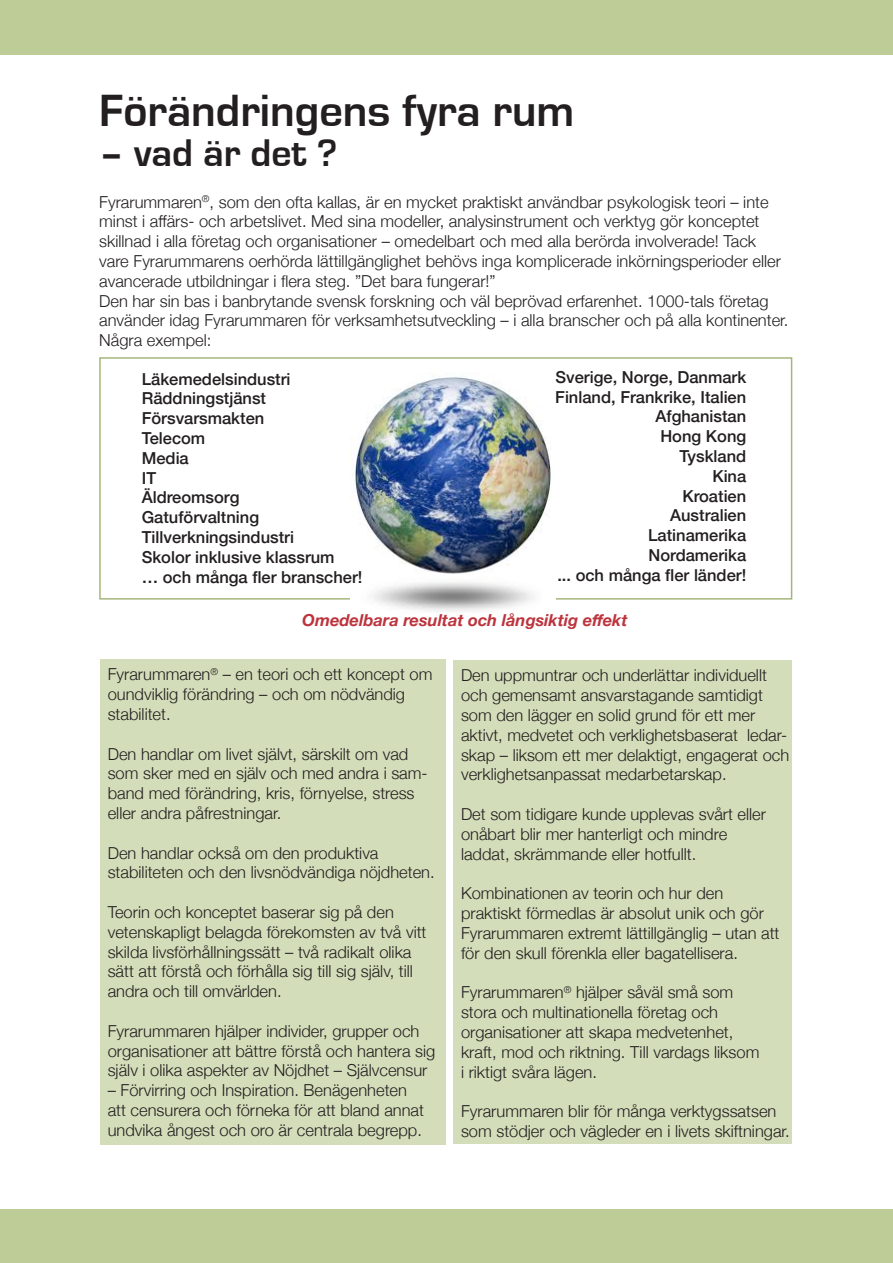
<style>
.page{position:relative;width:893px;height:1263px;background:#fff}
.page>*{position:absolute;margin:0;border:0;box-sizing:border-box;transform-origin:0 0}
.t1{font:700 46.5px "Eurostile";color:#231f20}
.t2{font:700 39.75px "Eurostile";color:#231f20}
.t3{font:300 16.5px/19.8px "Helvetica Neue";color:#231f20}
.t4{font:500 16.5px "Helvetica Neue";color:#231f20}
.t5{font:italic 700 16.5px "Helvetica Neue";color:#bc343d}
</style>
<div class="page">
<div style="left:0;top:1210px;width:893px;height:53px;background:#becd97"></div>
<div style="left:0;top:0;width:893px;height:54px;background:#becd97"></div>
<div style="left:99px;top:357px;width:693px;height:243px;border:2px solid #a6b67b"></div>
<div style="left:454px;top:660px;width:338px;height:484px;background:#d4ddb9"></div>
<img style="left:350px;top:373px;width:206px;height:238px">
<div style="left:100px;top:659px;width:346px;height:485px;background:#d4ddb9"></div>
<p class="t1" style="left:99px;top:85px;width:477px">Förändringens fyra rum</p>
<p class="t2" style="left:99px;top:131px;width:240px">– vad är det ?</p>
<p class="t3" style="left:99px;top:191px;width:683px">Fyrarummaren<sup>®</sup>, som den ofta kallas, är en mycket praktiskt användbar psykologisk teori – inte minst i affärs- och arbetslivet. Med sina modeller, analysinstrument och verktyg gör konceptet skillnad i alla företag och organisationer – omedelbart och med alla berörda involverade! Tack vare Fyrarummarens oerhörda lättillgänglighet behövs inga komplicerade inkörningsperioder eller avancerade utbildningar i flera steg. ”Det bara fungerar!”</p>
<p class="t3" style="left:99px;top:290px;width:691px">Den har sin bas i banbrytande svensk forskning och väl beprövad erfarenhet. 1000-tals företag använder idag Fyrarummaren för verksamhetsutveckling – i alla branscher och på alla kontinenter.</p>
<p class="t3" style="left:99px;top:329px;width:114px">Några exempel:</p>
<p class="t4" style="left:142px;top:365px;width:150px">Läkemedelsindustri</p>
<p class="t4" style="left:142px;top:385px;width:126px">Räddningstjänst</p>
<p class="t4" style="left:142px;top:405px;width:124px">Försvarsmakten</p>
<p class="t4" style="left:142px;top:425px;width:65px">Telecom</p>
<p class="t4" style="left:142px;top:445px;width:49px">Media</p>
<p class="t4" style="left:142px;top:464px;width:16px">IT</p>
<p class="t4" style="left:142px;top:484px;width:99px">Äldreomsorg</p>
<p class="t4" style="left:142px;top:504px;width:119px">Gatuförvaltning</p>
<p class="t4" style="left:142px;top:524px;width:154px">Tillverkningsindustri</p>
<p class="t4" style="left:142px;top:544px;width:194px">Skolor inklusive klassrum</p>
<p class="t4" style="left:142px;top:563px;width:222px">… och många fler branscher!</p>
<p class="t4" style="left:555px;top:364px;width:192px">Sverige, Norge, Danmark</p>
<p class="t4" style="left:555px;top:383px;width:193px">Finland, Frankrike, Italien</p>
<p class="t4" style="left:655px;top:403px;width:92px">Afghanistan</p>
<p class="t4" style="left:660px;top:423px;width:87px">Hong Kong</p>
<p class="t4" style="left:680px;top:443px;width:68px">Tyskland</p>
<p class="t4" style="left:712px;top:463px;width:35px">Kina</p>
<p class="t4" style="left:682px;top:482px;width:65px">Kroatien</p>
<p class="t4" style="left:670px;top:502px;width:78px">Australien</p>
<p class="t4" style="left:648px;top:522px;width:100px">Latinamerika</p>
<p class="t4" style="left:648px;top:542px;width:99px">Nordamerika</p>
<p class="t4" style="left:557px;top:562px;width:190px">... och många fler länder!</p>
<p class="t5" style="left:302px;top:607px;width:327px">Omedelbara resultat och långsiktig effekt</p>
<p class="t3" style="left:461px;top:664px;width:330px">Den uppmuntrar och underlättar individuellt och gemensamt ansvarstagande samtidigt som den lägger en solid grund för ett mer aktivt, medvetet och verklighetsbaserat ledar&shy;skap – liksom ett mer delaktigt, engagerat och verklighetsanpassat medarbetarskap.</p>
<p class="t3" style="left:461px;top:803px;width:307px">Det som tidigare kunde upplevas svårt eller onåbart blir mer hanterligt och mindre</p>
<p class="t3" style="left:461px;top:843px;width:237px">laddat, skrämmande eller hotfullt.</p>
<p class="t3" style="left:461px;top:882px;width:320px">Kombinationen av teorin och hur den praktiskt förmedlas är absolut unik och gör Fyrarummaren extremt lättillgänglig – utan att för den skull förenkla eller bagatellisera.</p>
<p class="t3" style="left:461px;top:981px;width:274px">Fyrarummaren<sup>®</sup> hjälper såväl små som stora och multinationella företag och organisationer att skapa medvetenhet,</p>
<p class="t3" style="left:461px;top:1041px;width:300px">kraft, mod och riktning. Till vardags liksom</p>
<p class="t3" style="left:461px;top:1060px;width:138px">i riktigt svåra lägen.</p>
<p class="t3" style="left:461px;top:1100px;width:330px">Fyrarummaren blir för många verktygssatsen som stödjer och vägleder en i livets skiftningar.</p>
<p class="t3" style="left:108px;top:663px;width:326px">Fyrarummaren<sup>®</sup> – en teori och ett koncept om oundviklig förändring – och om nödvändig stabilitet.</p>
<p class="t3" style="left:108px;top:743px;width:321px">Den handlar om livet självt, särskilt om vad som sker med en själv och med andra i sam&shy;band med förändring, kris, förnyelse, stress eller andra påfrestningar.</p>
<p class="t3" style="left:108px;top:842px;width:328px">Den handlar också om den produktiva stabiliteten och den livsnödvändiga nöjdheten.</p>
<p class="t3" style="left:108px;top:901px;width:320px">Teorin och konceptet baserar sig på den vetenskapligt belagda förekomsten av två vitt skilda livsförhållningssätt – två radikalt olika sätt att förstå och förhålla sig till sig själv, till andra och till omvärlden.</p>
<p class="t3" style="left:108px;top:1020px;width:329px">Fyrarummaren hjälper individer, grupper och organisationer att bättre förstå och hantera sig själv i olika aspekter av Nöjdhet – Självcensur</p>
<p class="t3" style="left:108px;top:1079px;width:318px">– Förvirring och Inspiration. Benägenheten att censurera och förneka för att bland annat undvika ångest och oro är centrala begrepp.</p>
</div>
